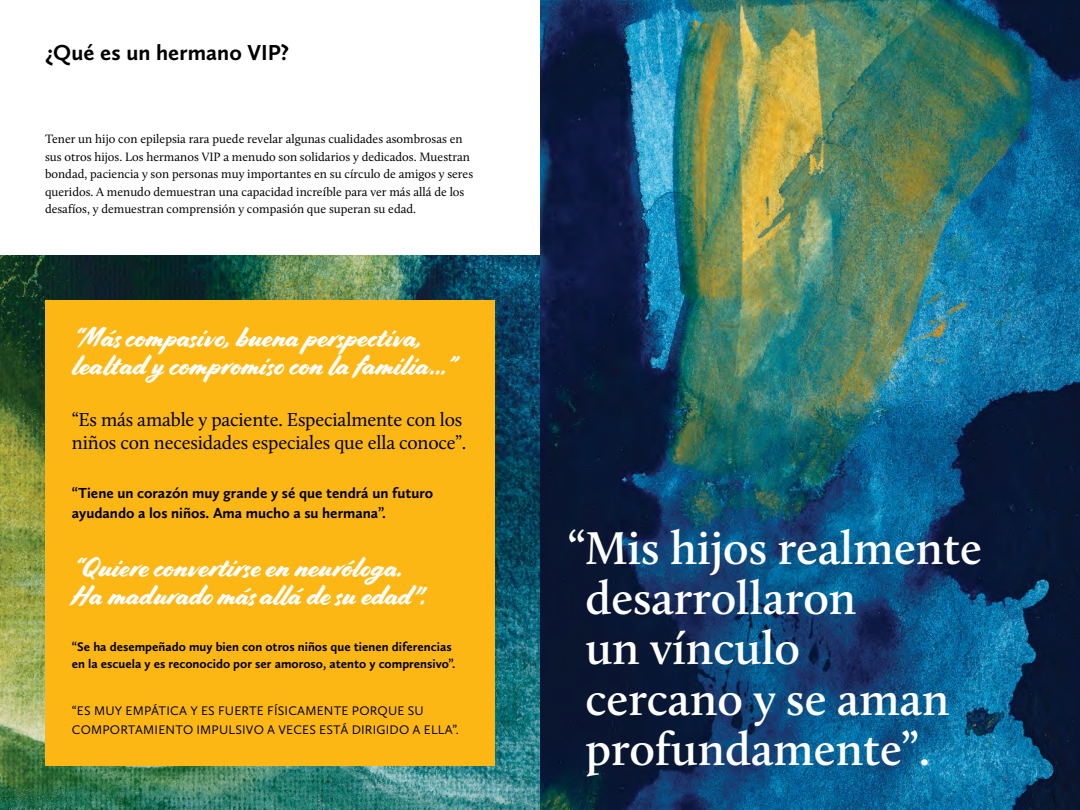
<style>
.page{position:relative;width:1080px;height:810px;background:#fff}
.page>*{position:absolute;margin:0;border:0;box-sizing:border-box;transform-origin:0 0}
.t1{font:600 47.5px/50px "Calluna";color:#fff}
.t2{font:28px/28px "Cortado";color:#fff}
.t3{font:700 22.5px "Calluna Sans";letter-spacing:.005em;color:#000}
.t4{font:19.38px/23.6px "Calluna";letter-spacing:-.01em;color:#000}
.t5{font:700 15px/20px "Calluna Sans";color:#000}
.t6{font:700 12.88px/17.2px "Calluna Sans";color:#000}
.t7{font:12.88px/18.2px "Calluna Sans";letter-spacing:.015em;color:#000}
.t8{font:12.5px/17.5px "Calluna";color:#000}
</style>
<div class="page">
<img style="left:0;top:255px;width:540px;height:555px">
<img style="left:540px;top:0;width:540px;height:810px">
<div style="left:45px;top:300px;width:450px;height:465px;background:#fdb714"></div>
<h3 class="t3" style="left:45px;top:39px;width:246px">¿Qué es un hermano VIP?</h3>
<p class="t8" style="left:45px;top:130px;width:430px">Tener un hijo con epilepsia rara puede revelar algunas cualidades asombrosas en sus otros hijos. Los hermanos VIP a menudo son solidarios y dedicados. Muestran bondad, paciencia y son personas muy importantes en su círculo de amigos y seres queridos. A menudo demuestran una capacidad increíble para ver más allá de los desafíos, y demuestran comprensión y compasión que superan su edad.</p>
<h2 class="t2" style="left:72px;top:324px;width:385px">“Más compasivo, buena perspectiva, lealtad y compromiso con la familia...”</h2>
<h3 class="t4" style="left:72px;top:407px;width:396px">“Es más amable y paciente. Especialmente con los niños con necesidades especiales que ella conoce”.</h3>
<p class="t5" style="left:72px;top:483px;width:363px">“Tiene un corazón muy grande y sé que tendrá un futuro ayudando a los niños. Ama mucho a su hermana”.</p>
<h2 class="t2" style="left:72px;top:554px;width:357px">“Quiere convertirse en neuróloga.<br>Ha madurado más allá de su edad".</h2>
<p class="t6" style="left:72px;top:638px;width:385px">“Se ha desempeñado muy bien con otros niños que tienen diferencias en la escuela y es reconocido por ser amoroso, atento y comprensivo”.</p>
<p class="t7" style="left:72px;top:702px;width:388px">“ES MUY EMPÁTICA Y ES FUERTE FÍSICAMENTE PORQUE SU<br>COMPORTAMIENTO IMPULSIVO A VECES ESTÁ DIRIGIDO A ELLA”.</p>
<h1 class="t1" style="left:585px;top:523px;width:398px;text-indent:-18px">“Mis hijos realmente desarrollaron<br>un vínculo<br>cercano y se aman profundamente”.</h1>
</div>
